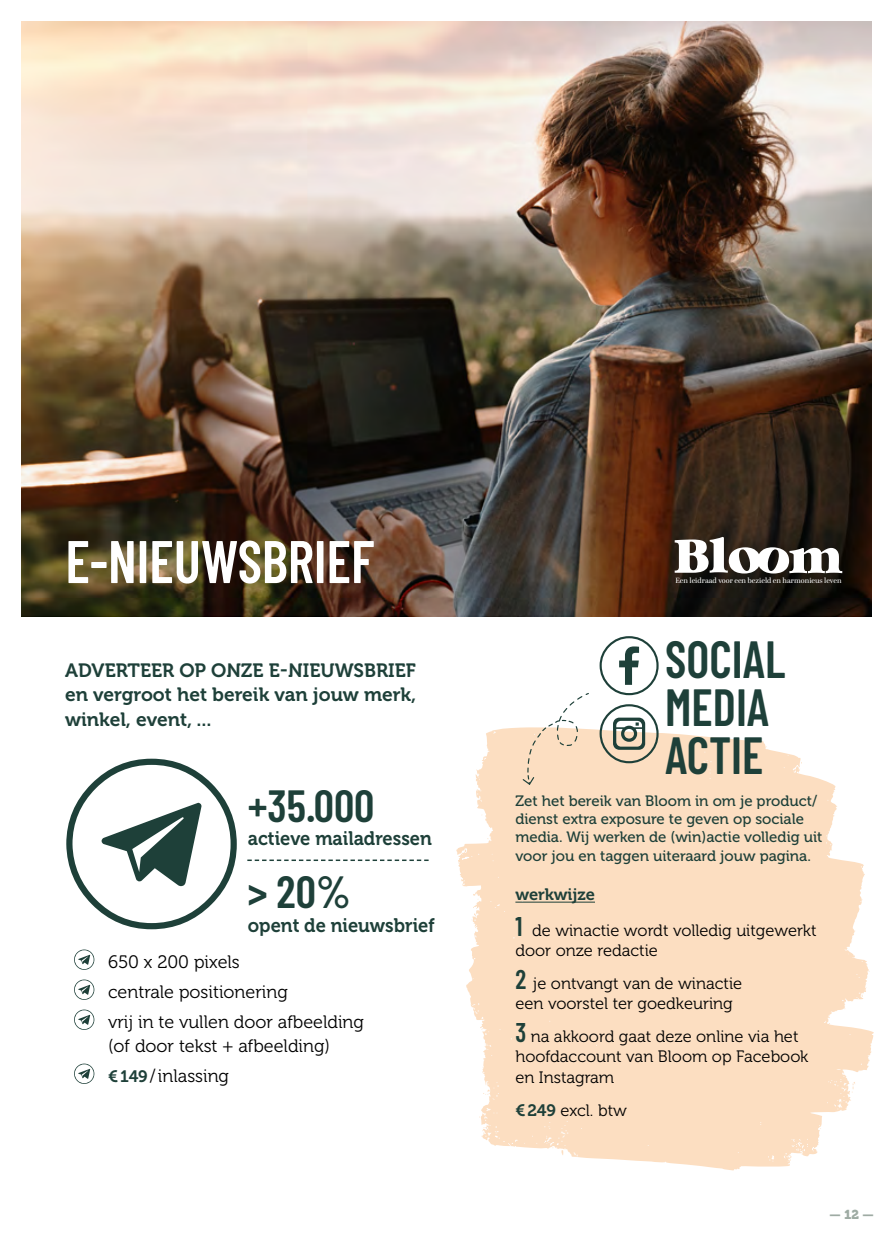
<style>
.page{position:relative;width:893px;height:1234px;background:#fff}
.page>*{position:absolute;margin:0;border:0;box-sizing:border-box;transform-origin:0 0}
.t1{font:600 60px "Barlow Condensed";color:#fff;scale:.94 1}
.t2{font:600 52.05px/48px "Barlow Condensed";color:#1e4039;scale:.94 1}
.t3{font:600 45px "Barlow Condensed";color:#1e4039}
.t4{font:19.5px "Museo 700";color:#1e4039;scale:.94 1}
.t5{font:19.2px/24.5px "Museo 700";color:#1e4039;text-align:justify}
.t6{font:18px/30px "Museo 300";color:#000}
.t7{font:16.5px/19.8px "Museo 300";color:#000}
.t8{font:16.5px "Museo 700";letter-spacing:-.005em;color:#1e4039}
.t9{font:15px/18px "Museo 500";color:#1e4039}
.t10{font:12.9px "Museo 900";color:#9eaba3}
.t11{font:7.5px "Abril Display";color:#fff}
.s1{font-family:"Museo 700";font-size:16.5px;color:#1e4039}
.s2{font-family:"Barlow Condensed";font-weight:600;font-size:27px;color:#1e4039}
.s3{font-family:"Museo 700";color:#1e4039}
</style>
<div class="page">
<svg style="left:74px;top:949px;width:20px;height:20px"></svg>
<svg style="left:74px;top:979px;width:20px;height:20px"></svg>
<svg style="left:74px;top:1009px;width:20px;height:20px"></svg>
<svg style="left:74px;top:1063px;width:20px;height:20px"></svg>
<img style="left:21px;top:21px;width:851px;height:595px">
<svg style="left:247px;top:859px;width:182px;height:1px"></svg>
<svg style="left:66px;top:758px;width:171px;height:171px"></svg>
<svg style="left:456px;top:727px;width:418px;height:443px;fill:#fcdec1"></svg>
<hr style="left:515px;top:901px;width:80px;height:1px;background:#1e4039">
<svg style="left:600px;top:636px;width:59px;height:59px"></svg>
<svg style="left:600px;top:704px;width:59px;height:59px"></svg>
<svg style="left:522px;top:693px;width:68px;height:92px"></svg>
<svg style="left:675px;top:536px;width:167px;height:37px"></svg>
<h1 class="t1" style="left:65px;top:518px;width:330px">E-NIEUWSBRIEF</h1>
<p class="t5" style="left:65px;top:658px;width:352px">ADVERTEER OP ONZE E-NIEUWSBRIEF en vergroot het bereik van jouw merk, winkel, event, ...</p>
<h3 class="t3" style="left:248px;top:773px;width:128px">+35.000</h3>
<p class="t4" style="left:248px;top:827px;width:197px">actieve mailadressen</p>
<h3 class="t3" style="left:248px;top:860px;width:104px">&gt; 20%</h3>
<p class="t4" style="left:248px;top:914px;width:200px">opent de nieuwsbrief</p>
<p class="t6" style="left:108px;top:947px;width:257px">650 x 200 pixels<br>centrale positionering<br>vrij in te vullen door afbeelding</p>
<p class="t6" style="left:108px;top:1031px;width:223px">(of door tekst + afbeelding) <span class="s1">€149</span>/inlassing</p>
<p class="t11" style="left:675px;top:575px;width:168px">Een leidraad voor een bezield en harmonieus leven</p>
<h2 class="t2" style="left:665px;top:631px;width:129px">SOCIAL<br>MEDIA<br>ACTIE</h2>
<p class="t9" style="left:515px;top:791px;width:309px">Zet het bereik van Bloom in om je product/ dienst extra exposure te geven op sociale media. Wij werken de (win)actie volledig uit</p>
<p class="t9" style="left:515px;top:847px;width:297px">voor jou en taggen uiteraard jouw pagina.</p>
<p class="t8" style="left:515px;top:885px;width:81px">werkwijze</p>
<p class="t7" style="left:515px;top:921px;width:303px"><span class="s2">1</span> de winactie wordt volledig uitgewerkt door onze redactie</p>
<p class="t7" style="left:515px;top:973px;width:228px"><span class="s2">2</span> je ontvangt van de winactie een voorstel ter goedkeuring</p>
<p class="t7" style="left:515px;top:1026px;width:295px;line-height:20.4px"><span class="s2">3</span> na akkoord gaat deze online via het hoofdaccount van Bloom op Facebook en Instagram</p>
<p class="t7" style="left:515px;top:1100px;width:113px"><span class="s3">€249</span> excl. btw</p>
<p class="t10" style="left:829px;top:1206px;width:46px">— 12 —</p>
</div>
